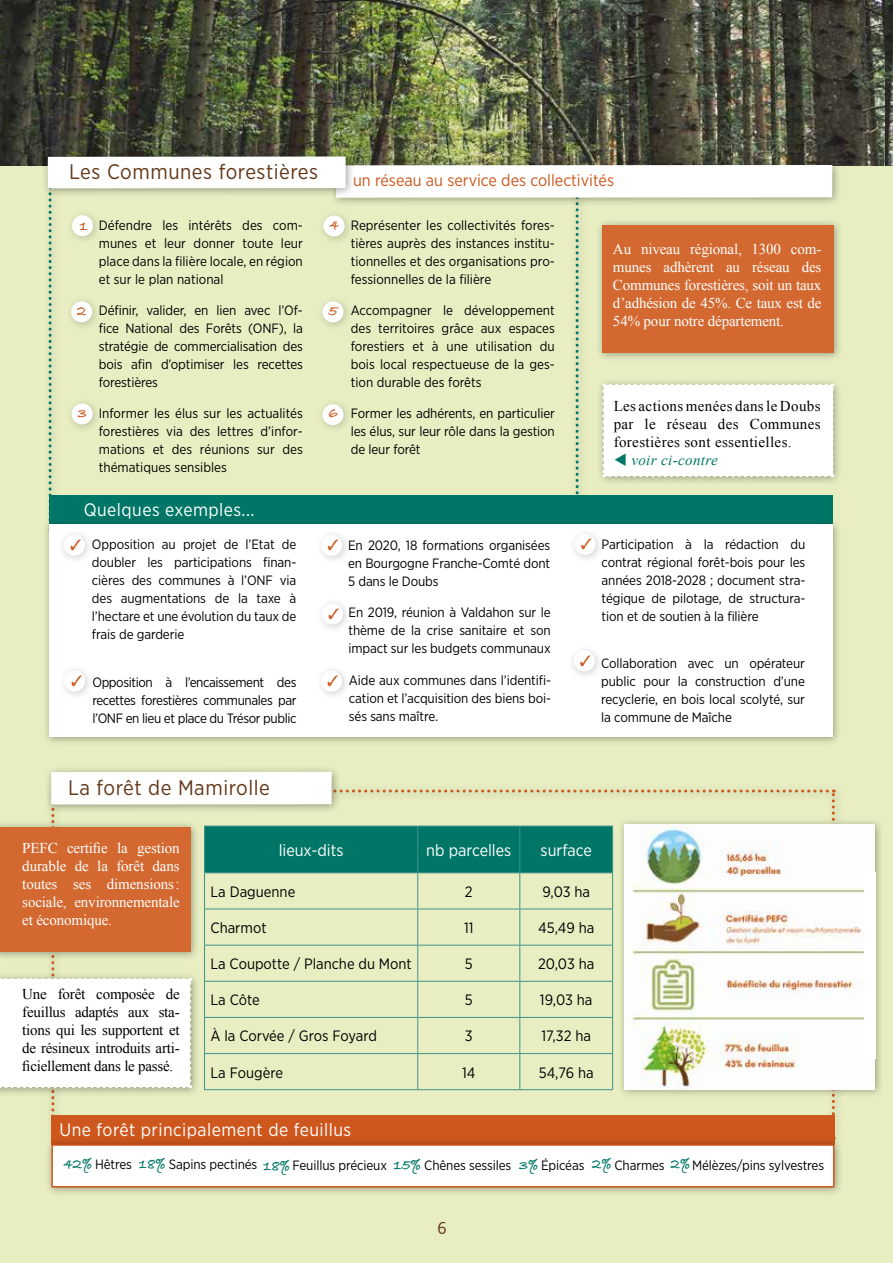
<style>
.page{position:relative;width:893px;height:1263px;background:#fff}
.page>*{position:absolute;margin:0;border:0;box-sizing:border-box;transform-origin:0 0}
.t1{font:21px "Gotham Narrow";letter-spacing:.025em;color:#633818}
.t2{font:18px "Gotham Narrow";letter-spacing:.025em;color:#fff}
.t3{font:18px "Corbel";color:#633818}
.t4{font:16.5px "Gotham Narrow";color:#cd571d}
.t5{font:16.5px "Gotham Narrow";color:#fff}
.t6{font:15px/18px "Times New Roman";letter-spacing:-.01em;color:#fff;text-align:justify}
.t7{font:15px/18px "Times New Roman";letter-spacing:.005em;color:#000;text-align:justify}
.t8{font:15px "Gotham Narrow";color:#000}
.t9{font:italic 15px "Times New Roman";letter-spacing:.025em;color:#007666}
.t10{font:700 15px "Bradley Hand ITCTT";color:#cd571d}
.t11{font:13.5px/18px "Gotham Narrow";letter-spacing:-.01em;color:#000;text-align:justify}
.t12{font:13.5px/18px "Gotham Narrow";letter-spacing:-.03em;color:#000}
.s1{font-family:"Bradley Hand ITCTT";font-weight:700;font-size:15px;color:#007666}
</style>
<div class="page">
<div style="left:0;top:155px;width:893px;height:1108px;background:#e8eec2"></div>
<img style="left:0;top:0;width:885px;height:166px">
<img style="left:885px;top:0;width:8px;height:166px">
<div style="left:42px;top:174px;width:546px;height:366px;background:#e3e9be"></div>
<svg style="left:49px;top:198px;width:530px;height:297px"></svg>
<div style="left:596px;top:377px;width:247px;height:109px;background:#000;opacity:.35"></div>
<div style="left:602px;top:384px;width:232px;height:93px;background:#fff"></div>
<div style="left:49px;top:495px;width:783px;height:29px;background:#007666"></div>
<div style="left:42px;top:518px;width:800px;height:228px;background:#000;opacity:.35"></div>
<div style="left:49px;top:525px;width:783px;height:212px;background:#fff"></div>
<div style="left:58px;top:528px;width:36px;height:37px;background:#000;opacity:.2"></div>
<div style="left:64px;top:535px;width:21px;height:21px;background:#fff;border-radius:50%"></div>
<div style="left:66px;top:209px;width:36px;height:37px;background:#000;opacity:.2"></div>
<div style="left:72px;top:215px;width:21px;height:21px;background:#fff;border-radius:50%"></div>
<div style="left:65px;top:295px;width:37px;height:37px;background:#000;opacity:.2"></div>
<div style="left:71px;top:301px;width:21px;height:21px;background:#fff;border-radius:50%"></div>
<div style="left:65px;top:397px;width:37px;height:37px;background:#000;opacity:.2"></div>
<div style="left:72px;top:403px;width:21px;height:21px;background:#fff;border-radius:50%"></div>
<div style="left:317px;top:209px;width:37px;height:37px;background:#000;opacity:.2"></div>
<div style="left:324px;top:216px;width:21px;height:20px;background:#fff;border-radius:50%"></div>
<div style="left:316px;top:295px;width:37px;height:37px;background:#000;opacity:.2"></div>
<div style="left:322px;top:301px;width:22px;height:21px;background:#fff;border-radius:50%"></div>
<div style="left:316px;top:398px;width:37px;height:36px;background:#000;opacity:.2"></div>
<div style="left:322px;top:404px;width:22px;height:21px;background:#fff;border-radius:50%"></div>
<div style="left:329px;top:158px;width:513px;height:49px;background:#000;opacity:.35"></div>
<div style="left:336px;top:165px;width:496px;height:33px;background:#fff"></div>
<div style="left:41px;top:150px;width:314px;height:48px;background:#000;opacity:.35"></div>
<div style="left:48px;top:156px;width:298px;height:32px;background:#fff"></div>
<div style="left:58px;top:664px;width:36px;height:37px;background:#000;opacity:.2"></div>
<div style="left:64px;top:671px;width:21px;height:20px;background:#fff;border-radius:50%"></div>
<div style="left:315px;top:529px;width:37px;height:36px;background:#000;opacity:.2"></div>
<div style="left:321px;top:535px;width:21px;height:21px;background:#fff;border-radius:50%"></div>
<div style="left:316px;top:597px;width:36px;height:37px;background:#000;opacity:.2"></div>
<div style="left:322px;top:604px;width:21px;height:20px;background:#fff;border-radius:50%"></div>
<div style="left:568px;top:527px;width:37px;height:37px;background:#000;opacity:.2"></div>
<div style="left:575px;top:534px;width:21px;height:21px;background:#fff;border-radius:50%"></div>
<div style="left:567px;top:644px;width:37px;height:37px;background:#000;opacity:.2"></div>
<div style="left:574px;top:650px;width:21px;height:21px;background:#fff;border-radius:50%"></div>
<div style="left:315px;top:664px;width:36px;height:37px;background:#000;opacity:.2"></div>
<div style="left:321px;top:671px;width:21px;height:21px;background:#fff;border-radius:50%"></div>
<div style="left:595px;top:218px;width:248px;height:144px;background:#000;opacity:.35"></div>
<div style="left:602px;top:225px;width:231px;height:127px;background:#d36930"></div>
<div style="left:44px;top:765px;width:297px;height:49px;background:#000;opacity:.35"></div>
<div style="left:51px;top:772px;width:281px;height:32px;background:#fff"></div>
<div style="left:617px;top:818px;width:268px;height:280px;background:#000;opacity:.35"></div>
<img style="left:835px;top:824px;width:40px;height:265px">
<div style="left:864px;top:872px;width:11px;height:187px;background:#fff"></div>
<svg style="left:0;top:789px;width:835px;height:348px"></svg>
<div style="left:51px;top:1115px;width:783px;height:30px;background:#cd571d"></div>
<div style="left:45px;top:1137px;width:799px;height:60px;background:#000;opacity:.35"></div>
<div style="left:51px;top:1144px;width:783px;height:43px;background:#fff;border:2px solid #cd571d"></div>
<h1 class="t1" style="left:69px;top:159px;width:251px">Les Communes forestières</h1>
<p class="t4" style="left:353px;top:170px;width:262px">un réseau au service des collectivités</p>
<p class="t10" style="left:80px;top:214px;width:9px">1</p>
<p class="t10" style="left:77px;top:299px;width:11px">2</p>
<p class="t10" style="left:78px;top:401px;width:11px">3</p>
<p class="t11" style="left:99px;top:216px;width:206px">Défendre les intérêts des com&shy;munes et leur donner toute leur place dans la filière locale, en région et sur le plan national</p>
<p class="t11" style="left:99px;top:301px;width:206px">Définir, valider, en lien avec l’Of&shy;fice National des Forêts (ONF), la stratégie de commercialisation des bois afin d’optimiser les recettes forestières</p>
<p class="t11" style="left:99px;top:404px;width:206px">Informer les élus sur les actualités forestières via des lettres d’infor&shy;mations et des réunions sur des thématiques sensibles</p>
<p class="t10" style="left:330px;top:214px;width:11px">4</p>
<p class="t10" style="left:329px;top:299px;width:11px">5</p>
<p class="t10" style="left:328px;top:402px;width:11px">6</p>
<p class="t11" style="left:351px;top:216px;width:206px">Représenter les collectivités fores&shy;tières auprès des instances institu&shy;tionnelles et des organisations pro&shy;fessionnelles de la filière</p>
<p class="t11" style="left:351px;top:301px;width:206px">Accompagner le développement des territoires grâce aux espaces forestiers et à une utilisation du bois local respectueuse de la ges&shy;tion durable des forêts</p>
<p class="t11" style="left:351px;top:403px;width:206px">Former les adhérents, en particulier les élus, sur leur rôle dans la gestion de leur forêt</p>
<p class="t6" style="left:613px;top:240px;width:210px">Au niveau régional, 1300 com&shy;munes adhèrent au réseau des Communes forestières, soit un taux d’adhésion de 45%. Ce taux est de 54% pour notre département.</p>
<p class="t7" style="left:614px;top:397px;width:208px">Les actions menées dans le Doubs par le réseau des Communes forestières sont essentielles.</p>
<p class="t9" style="left:614px;top:450px;width:106px">▼ voir ci-contre</p>
<h2 class="t2" style="left:84px;top:498px;width:172px">Quelques exemples...</h2>
<p class="t11" style="left:92px;top:535px;width:206px">Opposition au projet de l’Etat de doubler les participations finan&shy;cières des communes à l’ONF via des augmentations de la taxe à l’hectare et une évolution du taux de frais de garderie</p>
<p class="t11" style="left:348px;top:535px;width:204px">En 2020, 18 formations organisées en Bourgogne Franche-Comté dont 5 dans le Doubs</p>
<p class="t11" style="left:602px;top:535px;width:205px">Participation à la rédaction du contrat régional forêt-bois pour les années 2018-2028 ; document stra&shy;tégique de pilotage, de structura&shy;tion et de soutien à la filière</p>
<p class="t11" style="left:348px;top:603px;width:204px">En 2019, réunion à Valdahon sur le thème de la crise sanitaire et son impact sur les budgets communaux</p>
<p class="t12" style="left:92px;top:673px;width:206px">Opposition à l’encaissement des</p>
<p class="t12" style="left:92px;top:691px;width:206px">recettes forestières communales par l’ONF en lieu et place du Trésor public</p>
<p class="t11" style="left:349px;top:671px;width:204px">Aide aux communes dans l’identifi&shy;cation et l’acquisition des biens boi&shy;sés sans maître.</p>
<p class="t11" style="left:601px;top:654px;width:205px">Collaboration avec un opérateur public pour la construction d’une recyclerie, en bois local scolyté, sur la commune de Maîche</p>
<h1 class="t1" style="left:68px;top:775px;width:203px">La forêt de Mamirolle</h1>
<p class="t6" style="left:22px;top:839px;width:159px">PEFC certifie la gestion durable de la forêt dans toutes ses dimensions: sociale, environnementale et économique.</p>
<p class="t7" style="left:22px;top:985px;width:159px">Une forêt composée de feuillus adaptés aux sta&shy;tions qui les supportent et de résineux introduits arti&shy;ficiellement dans le passé.</p>
<p class="t5" style="left:279px;top:840px;width:66px">lieux-dits</p>
<p class="t5" style="left:426px;top:840px;width:86px">nb parcelles</p>
<p class="t5" style="left:541px;top:840px;width:53px">surface</p>
<p class="t8" style="left:210px;top:882px;width:86px">La Daguenne</p>
<p class="t8" style="left:465px;top:882px;width:9px">2</p>
<p class="t8" style="left:542px;top:882px;width:49px">9,03 ha</p>
<p class="t8" style="left:210px;top:918px;width:58px">Charmot</p>
<p class="t8" style="left:464px;top:918px;width:11px">11</p>
<p class="t8" style="left:538px;top:918px;width:58px">45,49 ha</p>
<p class="t8" style="left:210px;top:954px;width:203px">La Coupotte / Planche du Mont</p>
<p class="t8" style="left:465px;top:954px;width:9px">5</p>
<p class="t8" style="left:538px;top:954px;width:58px">20,03 ha</p>
<p class="t8" style="left:210px;top:991px;width:51px">La Côte</p>
<p class="t8" style="left:465px;top:991px;width:9px">5</p>
<p class="t8" style="left:540px;top:991px;width:54px">19,03 ha</p>
<p class="t8" style="left:210px;top:1027px;width:168px">À la Corvée / Gros Foyard</p>
<p class="t8" style="left:465px;top:1027px;width:9px">3</p>
<p class="t8" style="left:541px;top:1027px;width:51px">17,32 ha</p>
<p class="t8" style="left:210px;top:1063px;width:74px">La Fougère</p>
<p class="t8" style="left:462px;top:1063px;width:15px">14</p>
<p class="t8" style="left:539px;top:1063px;width:56px">54,76 ha</p>
<h2 class="t2" style="left:60px;top:1119px;width:293px">Une forêt principalement de feuillus</h2>
<p class="t11" style="left:64px;top:1155px;width:762px"><span class="s1">42%</span> Hêtres <span class="s1">18%</span> Sapins pectinés <span class="s1">18%</span>Feuillus précieux <span class="s1">15%</span> Chênes sessiles <span class="s1">3%</span> Épicéas <span class="s1">2%</span> Charmes <span class="s1">2%</span>Mélèzes/pins sylvestres</p>
<h2 class="t3" style="left:437px;top:1217px;width:11px">6</h2>
</div>
